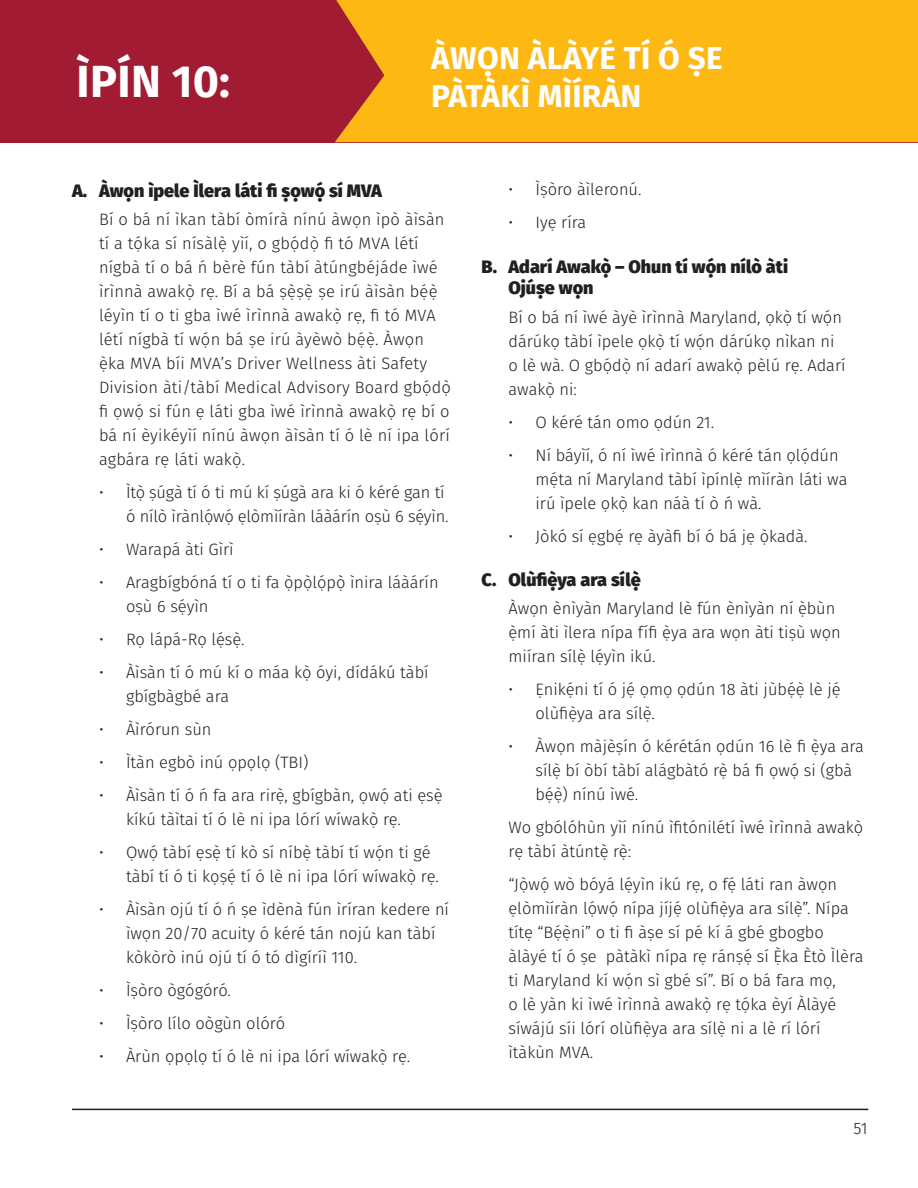
<style>
.page{position:relative;width:918px;height:1188px;background:#fff}
.page>*{position:absolute;margin:0;border:0;box-sizing:border-box;transform-origin:0 0}
.Section_Header{font:700 45px "Fira Sans";color:#fff}
.Section_Header-2{font:700 31.5px/37.8px "Fira Sans";letter-spacing:.01em;color:#fff}
.SubHeader{font:800 18px/21.6px "Fira Sans";color:#231f20}
.Subsection_Text{font:300 16.5px/24px "Fira Sans";color:#231f20}
</style>
<div class="page">
<hr style="left:72px;top:1109px;width:796px;height:1px;background:#231f20">
<div style="left:0;top:0;width:918px;height:142px;background:#a11b33"></div>
<div style="left:335px;top:0;width:583px;height:142px;background:#fdb813"></div>
<p class="Section_Header" style="left:76px;top:43px;width:155px">ÌPÍN 10:</p>
<p class="Section_Header-2" style="left:431px;top:37px;width:293px">ÀWỌ N ÀLÀYÉ TÍ Ó ṢE<br>PÀTÀKÌ MÌÍRÀN</p>
<p class="SubHeader" style="left:72px;top:178px;width:311px">A.Àwọn ìpele Ìlera láti fi ṣọwọ́sí MVA</p>
<p class="Subsection_Text" style="left:99px;top:207px;width:355px">Bí o bá ní ìkan tà bí ò mírà nínú àwọ n ìpò àìsà n tí a tọ́ ka sí nísà lẹ̀ yìí, o gbọ́ dọ̀ fi tó MVA létí nígbà tí o bá ń bè rè fú n tà bí àtú ngbéjáde ìwé ìrìnnà awakọ̀ rẹ. Bí a bá ṣẹ̀ṣẹ̀ ṣe irú àìsà n bẹ́ẹ̀ léyì n tí o ti gba ìwé ì rì nnà awakọ̀ rẹ, fi tó MVA létí nígbà tí wọ́ n bá ṣe irú àyèwò bẹ́ẹ̀. Àwọ n ẹ̀ka MVA bí i MVA’s Driver Wellness àti Safety Division àti/tà bí Medical Advisory Board gbọ́ dọ̀ fi ọwọ́ si fú n ẹ láti gba ìwé ì rì nnà awakọ̀ rẹ bí o bá ní èyikéyìí nínú àwọ n àìsà n tí ó lè ní ipa ló rí agbá ra rẹ láti wakọ̀.</p>
<p class="Subsection_Text" style="left:126px;top:480px;width:318px;text-indent:-27px">• Ìtọ̀ ṣú gà tí ó ti mú kí ṣú gà ara ki ó ké ré gan tí ó nílò ìrà nlọ́wọ́ ẹ lò mìírà n láàá</p>
<p class="Subsection_Text" style="left:341px;top:504px;width:109px">rí n oṣù 6 sẹ́yìn.</p>
<p class="Subsection_Text" style="left:99px;top:537px;width:134px">• Warapá àti Gìrì</p>
<p class="Subsection_Text" style="left:99px;top:570px;width:299px">• Aragbígbó ná tí o ti fa ọ̀pọ̀lọ́pọ̀ ì nira láàá</p>
<p class="Subsection_Text" style="left:419px;top:570px;width:22px">rín</p>
<p class="Subsection_Text" style="left:126px;top:594px;width:84px">oṣù 6 sẹ́yìn</p>
<p class="Subsection_Text" style="left:99px;top:627px;width:147px">• Rọ lá pá-Rọ lẹ́sẹ̀.</p>
<p class="Subsection_Text" style="left:126px;top:660px;width:301px;text-indent:-27px">• Àìsà n tí ó mú kí o máa kọ̀ óyi, dídá kú tà bí gbígbàgbé ara</p>
<p class="Subsection_Text" style="left:99px;top:717px;width:114px">• Àìrórun sù n</p>
<p class="Subsection_Text" style="left:99px;top:750px;width:211px">• Ìtàn egbò inú ọpọlọ (TBI)</p>
<p class="Subsection_Text" style="left:126px;top:783px;width:320px;text-indent:-27px">• Àìsà n tí ó ń fa ara rirẹ̀, gbígbà n, ọwọ́ ati ẹsẹ̀ kí kú tàìtai tí ó lè ni ipa ló rí wíwakọ̀ rẹ.</p>
<p class="Subsection_Text" style="left:126px;top:840px;width:314px;text-indent:-27px">• Ọwọ́ tà bí ẹsẹ̀ tí kò sí ní bẹ̀ tà bí tí wọ́n ti gé<br>tà bí tí ó ti kọṣẹ́ tí ó lè ni ipa ló rí wíwakọ̀ rẹ.</p>
<p class="Subsection_Text" style="left:126px;top:897px;width:322px;text-indent:-27px">• Àìsà n ojú tí ó ń ṣe ìdè nà fú n ìríran kedere ní ìwọ n 20/70 acuity ó ké ré tá n nojú kan tà bí kò kò rò inú ojú tí ó tó dìgíríì 110.</p>
<p class="Subsection_Text" style="left:99px;top:978px;width:134px">• Ìṣò ro ògógóró.</p>
<p class="Subsection_Text" style="left:99px;top:1011px;width:182px">• Ìṣò ro lílo oògù n oló ró</p>
<p class="Subsection_Text" style="left:99px;top:1044px;width:313px">• Àrù n ọ pọ lọ tí ó lè ni ipa ló rí wíwakọ̀ rẹ.</p>
<p class="Subsection_Text" style="left:508px;top:178px;width:135px">• Ìṣòro àìleronú.</p>
<p class="Subsection_Text" style="left:508px;top:211px;width:79px">• Iyẹ rí ra</p>
<p class="SubHeader" style="left:508px;top:254px;width:281px;text-indent:-27px">B. Adarí Awakọ̀ – Ohun tí wọ́n nílò àti<br>Ojúṣe wọn</p>
<p class="Subsection_Text" style="left:508px;top:305px;width:336px">Bí o bá ní ìwé àyè ìrìnnà Maryland, ọ kọ̀ tí wọ́n dá rú kọ tà bí ìpele ọ kọ̀ tí wọ́n dá rú kọ nìkan ni o lè wà. O gbọ́dọ̀ ní adarí awakọ̀ pè lú rẹ. Adarí awakọ̀ ni:</p>
<p class="Subsection_Text" style="left:508px;top:410px;width:207px">• O kéré tán omo ọdú n 21.</p>
<p class="Subsection_Text" style="left:536px;top:443px;width:313px;text-indent:-27px">• Ní báyìí, ó ní ìwé ìrìnnà ó ké ré tá n ọ lọ́dú n mẹ́ta ní Maryland tà bí ìpínlẹ̀ mìírà n láti wa irú ìpele ọ kọ̀ kan náà tí ò ń wà.</p>
<p class="Subsection_Text" style="left:508px;top:524px;width:301px">• Jò kó sí ẹgbẹ́ rẹ àyàfi bí ó bá jẹ ọ̀kadà.</p>
<p class="SubHeader" style="left:482px;top:567px;width:165px">C. Olùfiẹ̀ya ara sílẹ̀</p>
<p class="Subsection_Text" style="left:508px;top:596px;width:334px">Àwọ n è nìyà n Maryland lè fú n è nìyà n ní ẹ̀bù n ẹ̀mí àti ì lera ní pa fífi ẹ̀ya ara wọ n àti tiṣù wọ n miíran sílẹ̀ lẹ́yìn ikú .</p>
<p class="Subsection_Text" style="left:536px;top:677px;width:309px;text-indent:-27px">• Ẹnikẹ́ni tí ó jẹ́ ọmọ ọdú n 18 àti jù bẹ́ẹ̀ lè jẹ́ olùfiẹ̀ya ara sílẹ̀.</p>
<p class="Subsection_Text" style="left:536px;top:734px;width:330px;text-indent:-27px">• Àwọ n màjèṣín ó ké rétá n ọdú n 16 lè fi ẹ̀ya ara sí lẹ̀ bí ò bí tà bí alágbàtó rẹ̀ bá fi ọwọ́ si (gbà bẹ́ẹ̀) nínú ìwé.</p>
<p class="Subsection_Text" style="left:508px;top:815px;width:358px">Wo gbó ló hù n yìí nínú ìfitó nilétí ìwé ìrìnnà awakọ̀ rẹ tà bí àtú ntẹ̀ rẹ̀:</p>
<p class="Subsection_Text" style="left:508px;top:872px;width:357px">“Jọ̀wọ́ wò bóyá lẹ́yì n ikú rẹ, o fẹ́ láti ran àwọ n<br>ẹ lò mìírà n lọ́wọ́ nípa jíjẹ́ olùfiẹ̀ya ara sílẹ̀”. Nípa títẹ “Bẹ́ẹ̀ni” o ti fi àṣe sí pé kí á gbé gbogbo<br>à làyé tí ó ṣe pàtà kì ní pa rẹ rá nṣẹ́ sí Ẹ̀ka Ètò Ì lè ra ti Maryland kí wọ́n sì gbé sí”. Bí o bá fara mọ,<br>o lè yàn ki ìwé ìrìnnà awakọ̀ rẹ tọ́ka èyí Àlàyé síwájú síi lórí olùfiẹ̀ya ara sí lẹ̀ ni a lè rí lórí ìtàkùn MVA.</p>
<p class="Subsection_Text" style="left:853px;top:1117px;width:16px">51</p>
</div>
